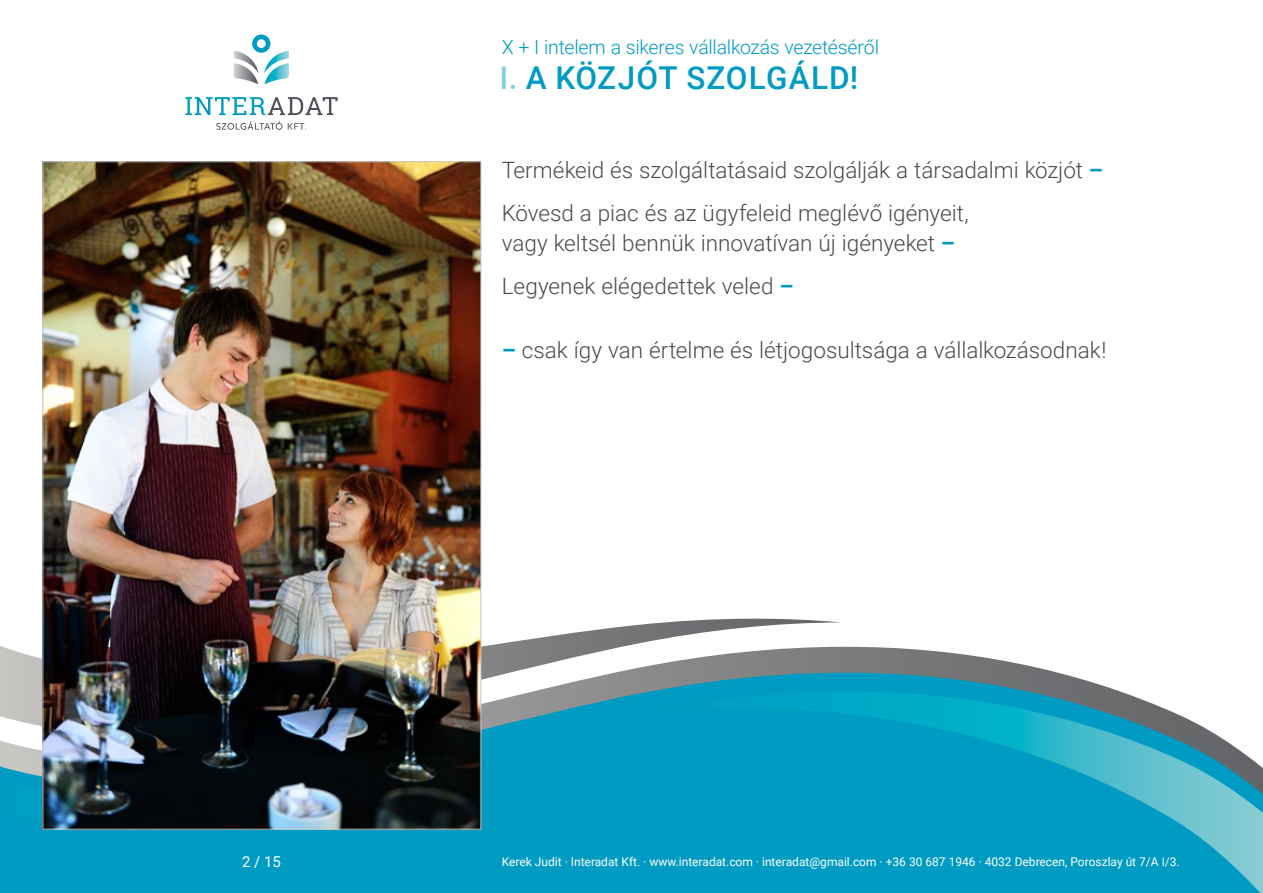
<style>
.page{position:relative;width:1263px;height:893px;background:#fff}
.page>*{position:absolute;margin:0;border:0;box-sizing:border-box;transform-origin:0 0}
.t1{font:500 31.5px "Roboto";letter-spacing:.035em;color:#009bc2}
.t2{font:300 22.5px/42.8px "Roboto";color:#4b4b4d}
.t3{font:300 19.5px "Roboto";letter-spacing:-.01em;color:#009bc2}
.t4{font:15px "Roboto";color:#fff}
.t5{font:12px "Roboto";color:#fff}
.s1{color:#87cee0}
.s2{font-weight:700;color:#009bc2}
</style>
<div class="page">
<div style="left:0;top:646px;width:861px;height:247px;background:#009bc2"></div>
<svg style="left:368px;top:647px;width:751px;height:184px"></svg>
<svg style="left:0;top:781px;width:368px;height:59px"></svg>
<svg style="left:639px;top:691px;width:624px;height:202px"></svg>
<svg style="left:0;top:619px;width:845px;height:162px"></svg>
<svg style="left:234px;top:34px;width:55px;height:50px"></svg>
<svg style="left:216px;top:121px;width:66px;height:9px"></svg>
<svg style="left:288px;top:123px;width:18px;height:7px"></svg>
<svg style="left:185px;top:97px;width:153px;height:18px"></svg>
<img style="left:45px;top:163px;width:434px;height:665px">
<p class="t3" style="left:502px;top:33px;width:379px">X + I intelem a sikeres vállalkozás vezetéséről</p>
<h1 class="t1" style="left:499px;top:56px;width:361px"><span class="s1">I.</span> A KÖZJÓT SZOLGÁLD!</h1>
<p class="t2" style="left:502px;top:148px;width:603px">Termékeid és szolgáltatásaid szolgálják a társadalmi közjót <span class="s2">–<br></span>Kövesd a piac és az ügyfeleid meglévő igényeit,</p>
<p class="t2" style="left:502px;top:221px;width:455px">vagy keltsél bennük innovatívan új igényeket <span class="s2">–<br></span>Legyenek elégedettek veled <span class="s2">–</span></p>
<p class="t2" style="left:502px;top:328px;width:606px"><span class="s2">–</span> csak így van értelme és létjogosultsága a vállalkozásodnak!</p>
<p class="t4" style="left:242px;top:851px;width:40px">2 / 15</p>
<p class="t5" style="left:502px;top:853px;width:679px">Kerek Judit · Interadat Kft. · www.interadat.com · interadat@gmail.com · +36 30 687 1946 · 4032 Debrecen, Poroszlay út 7/A I/3.</p>
</div>
